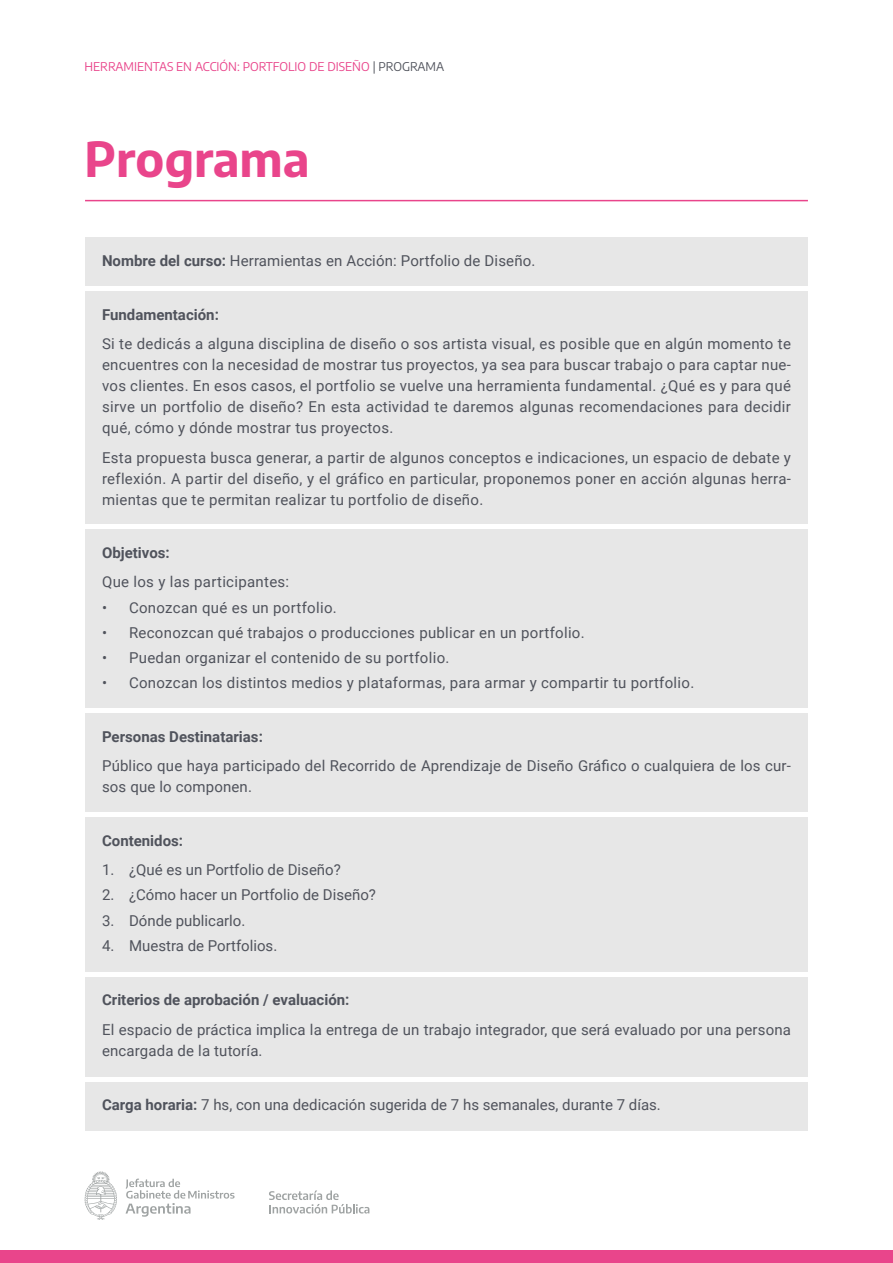
<style>
.page{position:relative;width:893px;height:1263px;background:#fff}
.page>*{position:absolute;margin:0;border:0;box-sizing:border-box;transform-origin:0 0}
.t1{font:700 48px "Encode Sans";color:#e9458b}
.Texto{font:15px/21px "Roboto";letter-spacing:.01em;color:#50535c;text-align:justify}
.Texto-2{font:700 15px "Roboto";color:#50535c}
.t2{font:12px "Encode Sans";color:#e9458b}
.s1{color:#50535c}
.s2{font-weight:700}
</style>
<div class="page">
<div style="left:0;top:1251px;width:893px;height:12px;background:#e9458b"></div>
<svg style="left:85px;top:1171px;width:32px;height:49px"></svg>
<svg style="left:126px;top:1178px;width:109px;height:39px"></svg>
<svg style="left:269px;top:1190px;width:100px;height:23px"></svg>
<hr style="left:85px;top:200px;width:723px;height:1px;background:#e9458b">
<div style="left:85px;top:237px;width:723px;height:49px;background:#e7e7e7"></div>
<div style="left:85px;top:291px;width:723px;height:233px;background:#e7e7e7"></div>
<div style="left:85px;top:529px;width:723px;height:179px;background:#e7e7e7"></div>
<div style="left:85px;top:713px;width:723px;height:99px;background:#e7e7e7"></div>
<div style="left:85px;top:817px;width:723px;height:155px;background:#e7e7e7"></div>
<div style="left:85px;top:977px;width:723px;height:100px;background:#e7e7e7"></div>
<div style="left:85px;top:1082px;width:723px;height:48px;background:#e7e7e7"></div>
<p class="t2" style="left:85px;top:59px;width:361px">HERRAMIENTAS EN ACCIÓN: PORTFOLIO DE DISEÑO <span class="s1">| PROGRAMA</span></p>
<p class="t1" style="left:85px;top:126px;width:227px">Programa</p>
<p class="Texto" style="left:102px;top:249px;width:435px"><span class="s2">Nombre del curso:</span> Herramientas en Acción: Portfolio de Diseño.</p>
<p class="Texto-2" style="left:102px;top:304px;width:118px">Fundamentación:</p>
<p class="Texto" style="left:102px;top:333px;width:690px">Si te dedicás a alguna disciplina de diseño o sos artista visual, es posible que en algún momento te encuentres con la necesidad de mostrar tus proyectos, ya sea para buscar trabajo o para captar nue&shy;vos clientes. En esos casos, el portfolio se vuelve una herramienta fundamental. ¿Qué es y para qué sirve un portfolio de diseño? En esta actividad te daremos algunas recomendaciones para decidir qué, cómo y dónde mostrar tus proyectos.</p>
<p class="Texto" style="left:102px;top:446px;width:690px">Esta propuesta busca generar, a partir de algunos conceptos e indicaciones, un espacio de debate y reflexión. A partir del diseño, y el gráfico en particular, proponemos poner en acción algunas herra&shy;mientas que te permitan realizar tu portfolio de diseño.</p>
<p class="Texto-2" style="left:102px;top:542px;width:69px">Objetivos:</p>
<p class="Texto" style="left:102px;top:571px;width:189px">Que los y las participantes:</p>
<p class="Texto" style="left:102px;top:596px;width:236px">• Conozcan qué es un portfolio.</p>
<p class="Texto" style="left:102px;top:621px;width:484px">• Reconozcan qué trabajos o producciones publicar en un portfolio.</p>
<p class="Texto" style="left:102px;top:647px;width:349px">• Puedan organizar el contenido de su portfolio.</p>
<p class="Texto" style="left:102px;top:672px;width:594px">• Conozcan los distintos medios y plataformas, para armar y compartir tu portfolio.</p>
<p class="Texto-2" style="left:102px;top:726px;width:162px">Personas Destinatarias:</p>
<p class="Texto" style="left:102px;top:755px;width:690px">Público que haya participado del Recorrido de Aprendizaje de Diseño Gráfico o cualquiera de los cur&shy;sos que lo componen.</p>
<p class="Texto-2" style="left:102px;top:830px;width:83px">Contenidos:</p>
<p class="Texto" style="left:102px;top:859px;width:240px">1. ¿Qué es un Portfolio de Diseño?</p>
<p class="Texto" style="left:102px;top:884px;width:275px">2. ¿Cómo hacer un Portfolio de Diseño?</p>
<p class="Texto" style="left:102px;top:909px;width:145px">3. Dónde publicarlo.</p>
<p class="Texto" style="left:102px;top:934px;width:177px">4. Muestra de Portfolios.</p>
<p class="Texto-2" style="left:102px;top:989px;width:249px">Criterios de aprobación / evaluación:</p>
<p class="Texto" style="left:102px;top:1018px;width:690px">El espacio de práctica implica la entrega de un trabajo integrador, que será evaluado por una persona encargada de la tutoría.</p>
<p class="Texto" style="left:102px;top:1094px;width:560px"><span class="s2">Carga horaria:</span> 7 hs, con una dedicación sugerida de 7 hs semanales, durante 7 días.</p>
</div>
